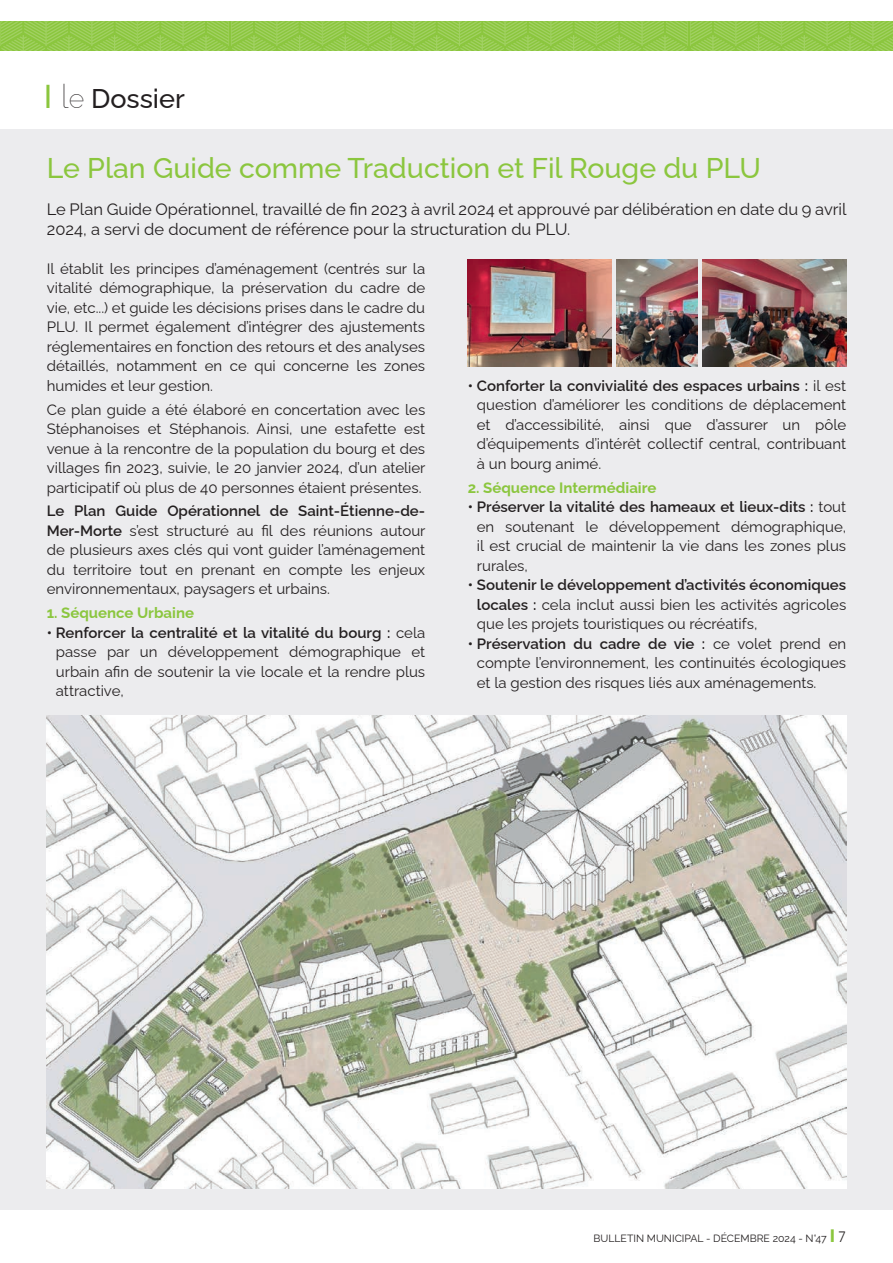
<style>
.page{position:relative;width:893px;height:1263px;background:#fff}
.page>*{position:absolute;margin:0;border:0;box-sizing:border-box;transform-origin:0 0}
.t1{font:500 28.5px "Raleway";color:#8bc63e}
.t2{font:500 27px "Raleway";color:#231f20}
.t3{font:16.5px/19.5px "Raleway";color:#231f20}
.t4{font:15px/19.5px "Raleway";color:#231f20;text-align:justify}
.t5{font:700 15px "Raleway";color:#8bc63e}
.t6{font:10.5px "Raleway";color:#231f20}
.s1{font-size:33px;color:#8bc63e}
.s2{font-weight:100;font-size:33px}
.s3{font-weight:100}
.s4{font-weight:600}
.s5{font-family:"Avenir";font-weight:900;font-size:18px;color:#8bc63e}
.s6{font-family:"Avenir";font-weight:300;font-size:15px}
</style>
<div class="page">
<svg style="left:0;top:21px;width:893px;height:30px;background:#94ca4d"></svg>
<div style="left:0;top:130px;width:893px;height:1080px;background:#ececee"></div>
<img style="left:468px;top:259px;width:143px;height:108px">
<img style="left:47px;top:715px;width:799px;height:473px">
<img style="left:617px;top:259px;width:80px;height:108px">
<img style="left:703px;top:259px;width:143px;height:108px">
<h2 class="t2" style="left:44px;top:76px;width:142px"><span class="s1">I</span> <span class="s2">l</span><span class="s3">e</span> Dossier</h2>
<h1 class="t1" style="left:47px;top:145px;width:716px">Le Plan Guide comme Traduction et Fil Rouge du PLU</h1>
<p class="t3" style="left:47px;top:198px;width:801px">Le Plan Guide Opérationnel, travaillé de fin 2023 à avril 2024 et approuvé par délibération en date du 9 avril<br>2024, a servi de document de référence pour la structuration du PLU.</p>
<p class="t4" style="left:47px;top:257px;width:380px">Il établit les principes d’aménagement (centrés sur la vitalité démographique, la préservation du cadre de vie, etc...) et guide les décisions prises dans le cadre du PLU. Il permet également d’intégrer des ajustements réglementaires en fonction des retours et des analyses détaillés, notamment en ce qui concerne les zones humides et leur gestion.</p>
<p class="t4" style="left:47px;top:398px;width:380px">Ce plan guide a été élaboré en concertation avec les Stéphanoises et Stéphanois. Ainsi, une estafette est venue à la rencontre de la population du bourg et des villages fin 2023, suivie, le 20 janvier 2024, d’un atelier participatif où plus de 40 personnes étaient présentes.</p>
<p class="t4" style="left:47px;top:500px;width:380px"><span class="s4">Le Plan Guide Opérationnel de Saint-Étienne-de-Mer-Morte</span> s’est structuré au fil des réunions autour de plusieurs axes clés qui vont guider l’aménagement du territoire tout en prenant en compte les enjeux environnementaux, paysagers et urbains.</p>
<p class="t5" style="left:47px;top:601px;width:149px">1. Séquence Urbaine</p>
<p class="t4" style="left:56px;top:621px;width:371px;text-indent:-9px"><span class="s4">• Renforcer la centralité et la vitalité du bourg :</span> cela passe par un développement démographique et urbain afin de soutenir la vie locale et la rendre plus attractive,</p>
<p class="t4" style="left:477px;top:374px;width:371px;text-indent:-9px"><span class="s4">• Conforter la convivialité des espaces urbains :</span> il est question d’améliorer les conditions de déplacement et d’accessibilité, ainsi que d’assurer un pôle d’équipements d’intérêt collectif central, contribuant à un bourg animé.</p>
<p class="t5" style="left:468px;top:475px;width:190px">2. Séquence Intermédiaire</p>
<p class="t4" style="left:477px;top:495px;width:371px;text-indent:-9px"><span class="s4">• Préserver la vitalité des hameaux et lieux-dits :</span> tout en soutenant le développement démographique, il est crucial de maintenir la vie dans les zones plus rurales,</p>
<p class="t4" style="left:477px;top:573px;width:371px;text-indent:-9px"><span class="s4">• Soutenir le développement d’activités économiques locales :</span> cela inclut aussi bien les activités agricoles que les projets touristiques ou récréatifs,</p>
<p class="t4" style="left:477px;top:632px;width:371px;text-indent:-9px"><span class="s4">• Préservation du cadre de vie :</span> ce volet prend en compte l’environnement, les continuités écologiques et la gestion des risques liés aux aménagements.</p>
<p class="t6" style="left:593px;top:1229px;width:254px">BULLETIN MUNICIPAL - DÉCEMBRE 2024 - N°47 <span class="s5">I</span> <span class="s6">7</span></p>
</div>
